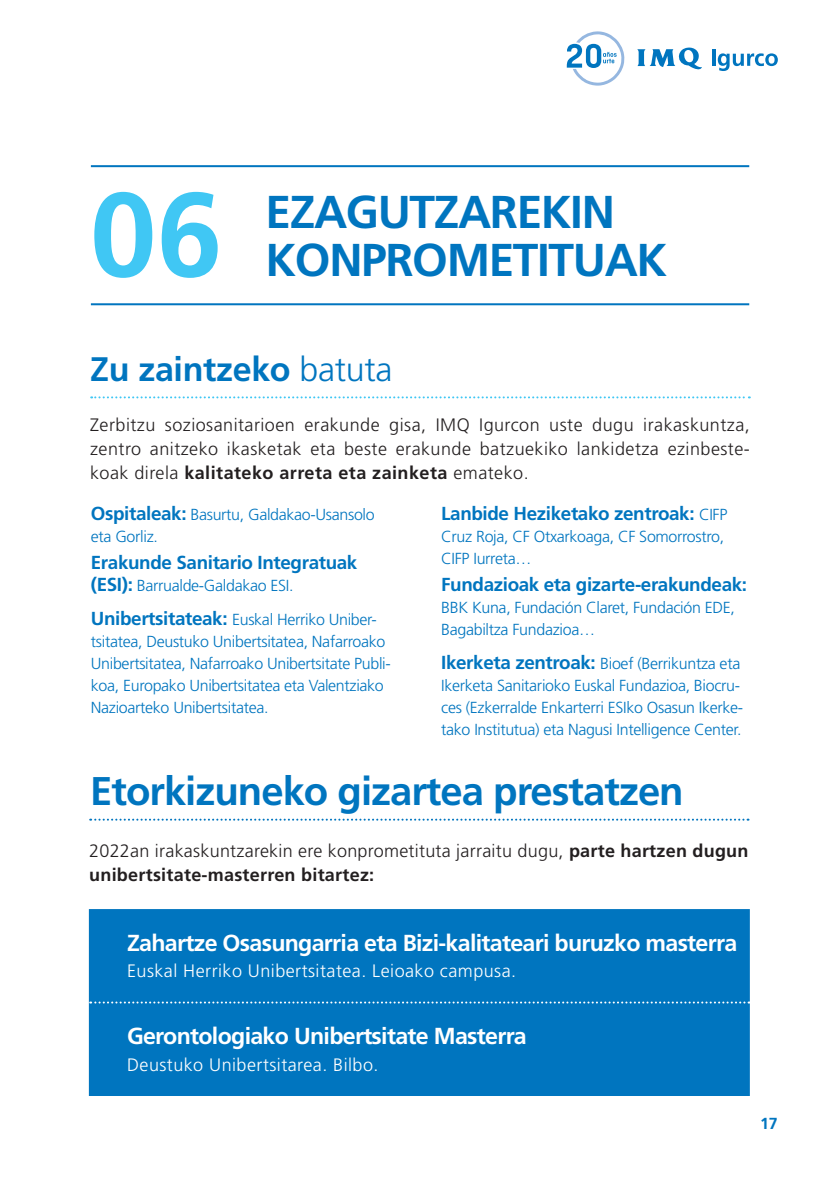
<style>
.page{position:relative;width:840px;height:1191px;background:#fff}
.page>*{position:absolute;margin:0;border:0;box-sizing:border-box;transform-origin:0 0}
.t1{font:700 119.2px "Frutiger LT Std";color:#40c7f4}
.t2{font:700 46px "Frutiger LT Std";letter-spacing:-.03em;color:#0075bf}
.t3{font:700 40px "Frutiger LT Std";letter-spacing:-.025em;color:#0075bf}
.t4{font:700 34px "Frutiger LT Std";letter-spacing:-.01em;color:#0075bf}
.t5{font:700 23.2px "Frutiger LT Std";letter-spacing:-.03em;color:#fff}
.t6{font:700 18.8px "Frutiger LT Std";letter-spacing:-.02em;color:#0075bf}
.t7{font:300 18px/24px "Frutiger LT Std";letter-spacing:.015em;color:#231f20;text-align:justify}
.t8{font:300 18px "Frutiger LT Std";letter-spacing:.025em;color:#fff}
.t9{font:300 16px/22px "Frutiger LT Std";letter-spacing:-.02em;color:#0075bf}
.t10{font:700 16px "Frutiger LT Std";color:#0075bf}
.s1{font-weight:300}
.s2{font-weight:700}
.s3{font-weight:300;font-size:16px}
.s4{font-weight:700;font-size:18.8px}
</style>
<div class="page">
<svg style="left:637px;top:48px;width:64px;height:22px"></svg>
<svg style="left:712px;top:49px;width:3px;height:17px"></svg>
<svg style="left:717px;top:53px;width:60px;height:18px"></svg>
<svg style="left:566px;top:31px;width:58px;height:55px"></svg>
<hr style="left:91px;top:303px;width:657px;height:2px;background:#0075bf">
<hr style="left:91px;top:165px;width:657px;height:2px;background:#0075bf">
<svg style="left:91px;top:396px;width:658px;height:2px"></svg>
<svg style="left:90px;top:818px;width:658px;height:2px"></svg>
<div style="left:89px;top:909px;width:660px;height:187px;background:#0075bf"></div>
<svg style="left:90px;top:1001px;width:659px;height:2px"></svg>
<h1 class="t1" style="left:90px;top:165px;width:134px">06</h1>
<h2 class="t2" style="left:265px;top:185px;width:350px">EZAGUTZAREKIN</h2>
<h2 class="t2" style="left:265px;top:233px;width:403px">KONPROMETITUAK</h2>
<h3 class="t4" style="left:90px;top:349px;width:303px">Zu zaintzeko <span class="s1">batuta</span></h3>
<p class="t7" style="left:90px;top:413px;width:660px">Zerbitzu soziosanitarioen erakunde gisa, IMQ Igurcon uste dugu irakaskuntza, zentro anitzeko ikasketak eta beste erakunde batzuekiko lankidetza ezinbeste&shy;koak direla <span class="s2">kalitateko arreta eta zainketa</span> emateko.</p>
<p class="t6" style="left:441px;top:502px;width:287px">Lanbide Heziketako zentroak: <span class="s3">CIFP</span></p>
<p class="t9" style="left:441px;top:525px;width:284px">Cruz Roja, CF Otxarkoaga, CF Somorrostro,<br>CIFP Iurreta…</p>
<p class="t6" style="left:441px;top:573px;width:307px">Fundazioak eta gizarte-erakundeak:</p>
<p class="t9" style="left:441px;top:597px;width:295px">BBK Kuna, Fundación Claret, Fundación EDE,<br>Bagabiltza Fundazioa…</p>
<p class="t9" style="left:441px;top:652px;width:303px"><span class="s4">Ikerketa zentroak:</span> Bioef (Berrikuntza eta Ikerketa Sanitarioko Euskal Fundazioa, Biocru&shy;ces (Ezkerralde Enkarterri ESIko Osasun Ikerke&shy;tako Institutua) eta Nagusi Intelligence Center.</p>
<h3 class="t3" style="left:90px;top:767px;width:594px">Etorkizuneko gizartea prestatzen</h3>
<p class="t7" style="left:89px;top:839px;width:660px">2022an irakaskuntzarekin ere konprometituta jarraitu dugu, <span class="s2">parte hartzen dugun unibertsitate-masterren bitartez:</span></p>
<p class="t9" style="left:91px;top:503px;width:285px"><span class="s4">Ospitaleak:</span> Basurtu, Galdakao-Usansolo eta Gorliz.</p>
<p class="t6" style="left:91px;top:551px;width:268px">Erakunde Sanitario Integratuak</p>
<p class="t9" style="left:91px;top:569px;width:287px;line-height:33.4px"><span class="s4">(ESI):</span> Barrualde-Galdakao ESI.<br><span class="s4">Unibertsitateak:</span> Euskal Herriko Uniber-</p>
<p class="t9" style="left:91px;top:630px;width:301px">tsitatea, Deustuko Unibertsitatea, Nafarroako Unibertsitatea, Nafarroako Unibertsitate Publi&shy;koa, Europako Unibertsitatea eta Valentziako Nazioarteko Unibertsitatea.</p>
<h3 class="t5" style="left:127px;top:929px;width:611px">Zahartze Osasungarria eta Bizi-kalitateari buruzko masterra</h3>
<p class="t8" style="left:127px;top:961px;width:390px">Euskal Herriko Unibertsitatea. Leioako campusa.</p>
<h3 class="t5" style="left:127px;top:1022px;width:401px">Gerontologiako Unibertsitate Masterra</h3>
<p class="t8" style="left:127px;top:1054px;width:253px">Deustuko Unibertsitarea. Bilbo.</p>
<p class="t10" style="left:759px;top:1114px;width:19px">17</p>
</div>
